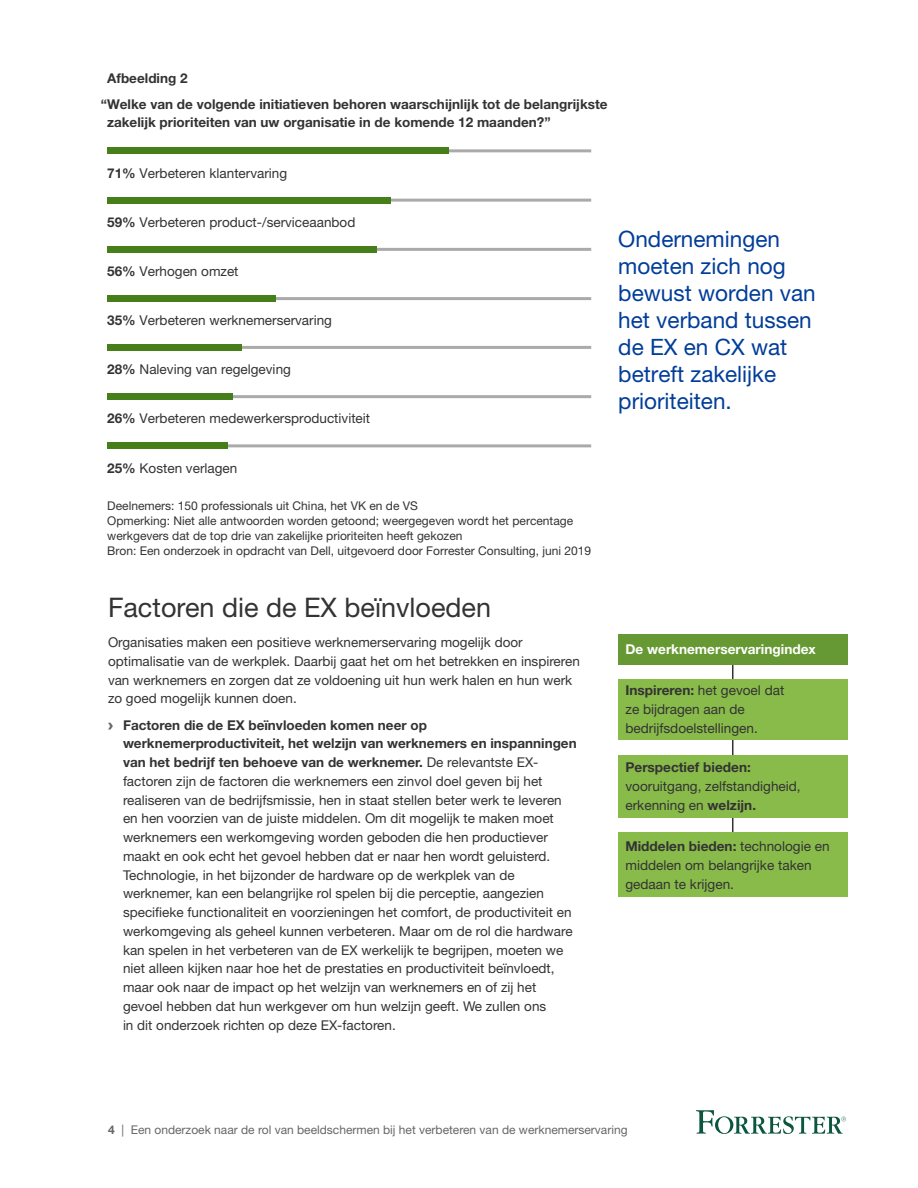
<style>
.page{position:relative;width:918px;height:1188px;background:#fff}
.page>*{position:absolute;margin:0;border:0;box-sizing:border-box;transform-origin:0 0}
.Heading_2{font:27px "Helvetica Neue LT Std";color:#333}
.t1{font:22.5px/27px "Helvetica Neue LT Std";color:#003d99}
.t2{font:13.65px/18.9px "Helvetica Neue LT Std";color:#333}
.t3{font:700 13.65px "Helvetica Neue LT Std";color:#fff}
.t4{font:13.5px/18.8px "Helvetica Neue LT Std";color:#333}
.t5{font:700 13.5px/18.8px "Helvetica Neue LT Std";color:#333}
.t6{font:12px/14.7px "Helvetica Neue LT Std";color:#333}
.t7{font:12px "Helvetica Neue LT Std";color:#666}
.s1{font-weight:700}
.s2{font-family:"Arial";font-weight:900;font-size:15px;color:#666}
</style>
<div class="page">
<svg style="left:696px;top:1110px;width:150px;height:24px"></svg>
<hr style="left:107px;top:149px;width:484px;height:3px;background:#aaa">
<div style="left:107px;top:148px;width:342px;height:6px;background:#467f1a"></div>
<hr style="left:107px;top:199px;width:484px;height:3px;background:#aaa">
<div style="left:107px;top:197px;width:284px;height:6px;background:#467f1a"></div>
<hr style="left:107px;top:248px;width:484px;height:3px;background:#aaa">
<div style="left:107px;top:246px;width:270px;height:6px;background:#467f1a"></div>
<hr style="left:107px;top:297px;width:484px;height:3px;background:#aaa">
<div style="left:107px;top:296px;width:169px;height:6px;background:#467f1a"></div>
<hr style="left:107px;top:346px;width:484px;height:3px;background:#aaa">
<div style="left:107px;top:344px;width:135px;height:6px;background:#467f1a"></div>
<hr style="left:107px;top:395px;width:484px;height:3px;background:#aaa">
<div style="left:107px;top:394px;width:125px;height:6px;background:#467f1a"></div>
<hr style="left:107px;top:444px;width:484px;height:3px;background:#aaa">
<div style="left:107px;top:443px;width:121px;height:6px;background:#467f1a"></div>
<hr style="left:732px;top:665px;width:2px;height:178px;background:#333">
<div style="left:618px;top:634px;width:230px;height:31px;background:#693"></div>
<div style="left:618px;top:755px;width:230px;height:63px;background:#89bb4b"></div>
<div style="left:618px;top:680px;width:230px;height:60px;background:#89bb4b"></div>
<div style="left:618px;top:832px;width:230px;height:65px;background:#89bb4b"></div>
<p class="t5" style="left:107px;top:69px;width:82px">Afbeelding 2</p>
<p class="t5" style="left:107px;top:94px;width:502px;text-indent:-6px">“Welke van de volgende initiatieven behoren waarschijnlijk tot de belangrijkste zakelijk prioriteiten van uw organisatie in de komende 12 maanden?”</p>
<p class="t4" style="left:107px;top:163px;width:181px"><span class="s1">71%</span> Verbeteren klantervaring</p>
<p class="t4" style="left:107px;top:212px;width:250px"><span class="s1">59%</span> Verbeteren product-/serviceaanbod</p>
<p class="t4" style="left:107px;top:262px;width:133px"><span class="s1">56%</span> Verhogen omzet</p>
<p class="t4" style="left:107px;top:311px;width:226px"><span class="s1">35%</span> Verbeteren werknemerservaring</p>
<p class="t4" style="left:107px;top:360px;width:185px"><span class="s1">28%</span> Naleving van regelgeving</p>
<p class="t4" style="left:107px;top:409px;width:264px"><span class="s1">26%</span> Verbeteren medewerkersproductiviteit</p>
<p class="t4" style="left:107px;top:458px;width:132px"><span class="s1">25%</span> Kosten verlagen</p>
<p class="t6" style="left:107px;top:498px;width:467px">Deelnemers: 150 professionals uit China, het VK en de VS<br>Opmerking: Niet alle antwoorden worden getoond; weergegeven wordt het percentage werkgevers dat de top drie van zakelijke prioriteiten heeft gekozen</p>
<p class="t6" style="left:107px;top:544px;width:486px">Bron: Een onderzoek in opdracht van Dell, uitgevoerd door Forrester Consulting, juni 2019</p>
<p class="t1" style="left:618px;top:225px;width:199px">Ondernemingen moeten zich nog bewust worden van het verband tussen de EX en CX wat betreft zakelijke prioriteiten.</p>
<p class="Heading_2" style="left:108px;top:591px;width:385px">Factoren die de EX beïnvloeden</p>
<p class="t4" style="left:108px;top:633px;width:473px">Organisaties maken een positieve werknemerservaring mogelijk door optimalisatie van de werkplek. Daarbij gaat het om het betrekken en inspireren van werknemers en zorgen dat ze voldoening uit hun werk halen en hun werk zo goed mogelijk kunnen doen.</p>
<p class="t4" style="left:123px;top:715px;width:455px;text-indent:-15px"><span class="s2">›</span> <span class="s1">Factoren die de EX beïnvloeden komen neer op werknemerproductiviteit, het welzijn van werknemers en inspanningen van het bedrijf ten behoeve van de werknemer.</span> De relevantste EX&shy;factoren zijn de factoren die werknemers een zinvol doel geven bij het realiseren van de bedrijfsmissie, hen in staat stellen beter werk te leveren en hen voorzien van de juiste middelen. Om dit mogelijk te maken moet werknemers een werkomgeving worden geboden die hen productiever maakt en ook echt het gevoel hebben dat er naar hen wordt geluisterd.<br>Technologie, in het bijzonder de hardware op de werkplek van de werknemer, kan een belangrijke rol spelen bij die perceptie, aangezien specifieke functionaliteit en voorzieningen het comfort, de productiviteit en werkomgeving als geheel kunnen verbeteren. Maar om de rol die hardware kan spelen in het verbeteren van de EX werkelijk te begrijpen, moeten we niet alleen kijken naar hoe het de prestaties en productiviteit beïnvloedt, maar ook naar de impact op het welzijn van werknemers en of zij het gevoel hebben dat hun werkgever om hun welzijn geeft. We zullen ons<br>in dit onderzoek richten op deze EX-factoren.</p>
<p class="t3" style="left:625px;top:640px;width:192px">De werknemerservaringindex</p>
<p class="t2" style="left:625px;top:681px;width:160px"><span class="s1">Inspireren:</span> het gevoel dat ze bijdragen aan de bedrijfsdoelstellingen.</p>
<p class="t2" style="left:625px;top:758px;width:177px"><span class="s1">Perspectief bieden: </span>vooruitgang, zelfstandigheid, erkenning en <span class="s1">welzijn.</span></p>
<p class="t2" style="left:625px;top:836px;width:206px"><span class="s1">Middelen bieden:</span> technologie en middelen om belangrijke taken gedaan te krijgen.</p>
<p class="t7" style="left:108px;top:1123px;width:521px"><span class="s1">4</span> | Een onderzoek naar de rol van beeldschermen bij het verbeteren van de werknemerservaring</p>
</div>
